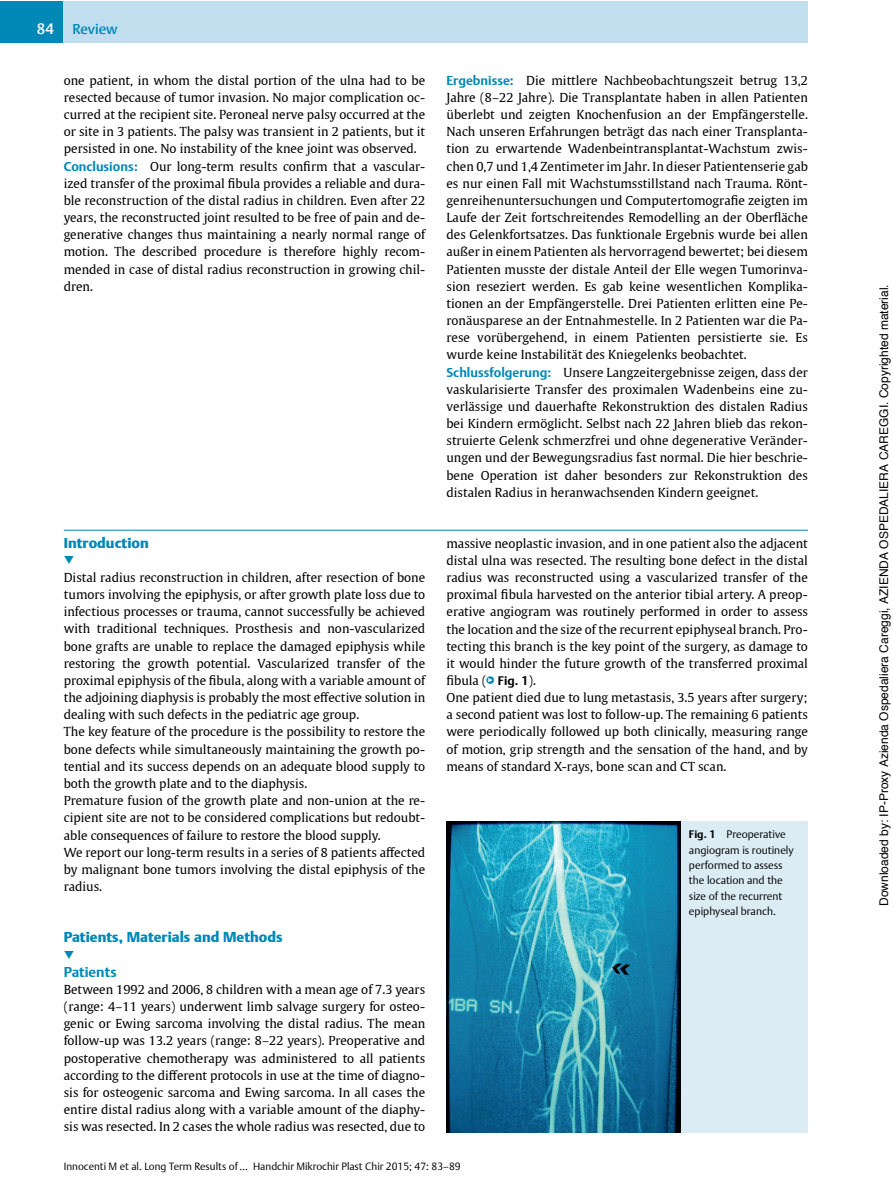
<style>
.page{position:relative;width:893px;height:1191px;background:#fff}
.page>*{position:absolute;margin:0;border:0;box-sizing:border-box;transform-origin:0 0}
.t1{font:900 17.7px "Thieme Argo 2011";color:#0088b7}
.t2{font:900 14.25px "Thieme Argo 2011";color:#0088b7}
.t3{font:500 14.25px "Thieme Argo 2011";letter-spacing:-.01em;color:#0088b7}
.t4{font:700 14.25px "Thieme Argo 2011";color:#0088b7}
.t5{font:12.3px/17.1px "Thieme Gulliver 2011";color:#000}
.t6{font:12px "Helvetica";color:#000}
.t7{font:300 10.8px/15.3px "Thieme Argo 2011";color:#000}
.t8{font:300 10.5px "Thieme Argo 2011";color:#000}
.s1{font-size:15px;color:#fff}
.s2{font-family:"Thieme Argo 2011";font-weight:700;font-size:12.9px;color:#0088b7}
.s3{font-family:"Thieme Argo 2011";font-weight:300;font-size:13.8px;color:#0088b7}
.s4{font-family:"Thieme Argo 2011";font-weight:300;font-size:7.8px;color:#fff}
.s5{font-family:"Thieme Argo 2011";font-weight:700}
.s6{font-weight:700}
</style>
<div class="page">
<div style="left:0;top:1px;width:62px;height:42px;background:#0088b7"></div>
<div style="left:64px;top:1px;width:744px;height:42px;background:#c0deed"></div>
<hr style="left:64px;top:530px;width:744px;height:1px;background:#0088b7">
<div style="left:680px;top:821px;width:128px;height:311px;background:#dcecf5"></div>
<img style="left:446px;top:821px;width:234px;height:311px">
<p class="t3" style="left:37px;top:20px;width:82px"><span class="s1">84</span> Review</p>
<p class="t5" style="left:64px;top:73px;width:363px">one patient, in whom the distal portion of the ulna had to be resected because of tumor invasion. No major complication oc&shy;curred at the recipient site. Peroneal nerve palsy occurred at the or site in 3 patients. The palsy was transient in 2 patients, but it persisted in one. No instability of the knee joint was observed.<br><span class="s2">Conclusions:</span> Our long-term results confirm that a vascular&shy;ized transfer of the proximal fibula provides a reliable and dura&shy;ble reconstruction of the distal radius in children. Even after 22 years, the reconstructed joint resulted to be free of pain and de&shy;generative changes thus maintaining a nearly normal range of motion. The described procedure is therefore highly recom&shy;mended in case of distal radius reconstruction in growing chil&shy;dren.</p>
<p class="t5" style="left:446px;top:73px;width:363px"><span class="s2">Ergebnisse:</span> Die mittlere Nachbeobachtungszeit betrug 13,2<br>Jahre (8–22 Jahre). Die Transplantate haben in allen Patienten überlebt und zeigten Knochenfusion an der Empfängerstelle.<br>Nach unseren Erfahrungen beträgt das nach einer Transplanta&shy;tion zu erwartende Wadenbeintransplantat-Wachstum zwis&shy;chen 0,7 und 1,4 Zentimeter im Jahr. In dieser Patientenserie gab es nur einen Fall mit Wachstumsstillstand nach Trauma. Rönt&shy;genreihenuntersuchungen und Computertomografie zeigten im Laufe der Zeit fortschreitendes Remodelling an der Oberfläche des Gelenkfortsatzes. Das funktionale Ergebnis wurde bei allen außer in einem Patienten als hervorragend bewertet; bei diesem Patienten musste der distale Anteil der Elle wegen Tumorinva&shy;sion reseziert werden. Es gab keine wesentlichen Komplika&shy;tionen an der Empfängerstelle. Drei Patienten erlitten eine Pe&shy;ronäusparese an der Entnahmestelle. In 2 Patienten war die Pa&shy;rese vorübergehend, in einem Patienten persistierte sie. Es wurde keine Instabilität des Kniegelenks beobachtet.<br><span class="s2">Schlussfolgerung:</span> Unsere Langzeitergebnisse zeigen, dass der vaskularisierte Transfer des proximalen Wadenbeins eine zu&shy;verlässige und dauerhafte Rekonstruktion des distalen Radius bei Kindern ermöglicht. Selbst nach 22 Jahren blieb das rekon&shy;struierte Gelenk schmerzfrei und ohne degenerative Veränder&shy;ungen und der Bewegungsradius fast normal. Die hier beschrie&shy;bene Operation ist daher besonders zur Rekonstruktion des distalen Radius in heranwachsenden Kindern geeignet.</p>
<p class="t2" style="left:64px;top:533px;width:87px">Introduction</p>
<h1 class="t1" style="left:64px;top:549px;width:12px">▼</h1>
<p class="t5" style="left:64px;top:570px;width:363px">Distal radius reconstruction in children, after resection of bone tumors involving the epiphysis, or after growth plate loss due to infectious processes or trauma, cannot successfully be achieved with traditional techniques. Prosthesis and non-vascularized bone grafts are unable to replace the damaged epiphysis while restoring the growth potential. Vascularized transfer of the proximal epiphysis of the fibula, along with a variable amount of the adjoining diaphysis is probably the most effective solution in dealing with such defects in the pediatric age group.<br>The key feature of the procedure is the possibility to restore the bone defects while simultaneously maintaining the growth po&shy;tential and its success depends on an adequate blood supply to both the growth plate and to the diaphysis.<br>Premature fusion of the growth plate and non-union at the re&shy;cipient site are not to be considered complications but redoubt&shy;able consequences of failure to restore the blood supply.<br>We report our long-term results in a series of 8 patients affected by malignant bone tumors involving the distal epiphysis of the radius.</p>
<p class="t2" style="left:64px;top:928px;width:220px">Patients, Materials and Methods</p>
<h1 class="t1" style="left:64px;top:944px;width:12px">▼</h1>
<p class="t4" style="left:64px;top:962px;width:54px">Patients</p>
<p class="t5" style="left:64px;top:981px;width:363px;text-align:justify">Between 1992 and 2006, 8 children with a mean age of 7.3 years (range: 4–11 years) underwent limb salvage surgery for osteo&shy;genic or Ewing sarcoma involving the distal radius. The mean follow-up was 13.2 years (range: 8–22 years). Preoperative and postoperative chemotherapy was administered to all patients according to the different protocols in use at the time of diagno&shy;sis for osteogenic sarcoma and Ewing sarcoma. In all cases the entire distal radius along with a variable amount of the diaphy&shy;sis was resected. In 2 cases the whole radius was resected, due to</p>
<p class="t5" style="left:446px;top:535px;width:363px">massive neoplastic invasion, and in one patient also the adjacent distal ulna was resected. The resulting bone defect in the distal radius was reconstructed using a vascularized transfer of the proximal fibula harvested on the anterior tibial artery. A preop&shy;erative angiogram was routinely performed in order to assess the location and the size of the recurrent epiphyseal branch. Pro&shy;tecting this branch is the key point of the surgery, as damage to it would hinder the future growth of the transferred proximal fibula (<span class="s3">●</span><span class="s4">▶</span> <span class="s5">Fig. 1</span>).<br>One patient died due to lung metastasis, 3.5 years after surgery; a second patient was lost to follow-up. The remaining 6 patients were periodically followed up both clinically, measuring range of motion, grip strength and the sensation of the hand, and by means of standard X-rays, bone scan and CT scan.</p>
<p class="t7" style="left:689px;top:826px;width:106px"><span class="s6">Fig. 1</span> Preoperative angiogram is routinely performed to assess the location and the size of the recurrent epiphyseal branch.</p>
<p class="t8" style="left:64px;top:1159px;width:398px">Innocenti M et al. Long Term Results of… Handchir Mikrochir Plast Chir 2015; 47: 83–89</p>
<p class="t6" style="left:879px;top:906px;width:623px;rotate:-90deg">Downloaded by: IP-Proxy Azienda Ospedaliera Careggi, AZIENDA OSPEDALIERA CAREGGI. Copyrighted material.</p>
</div>
